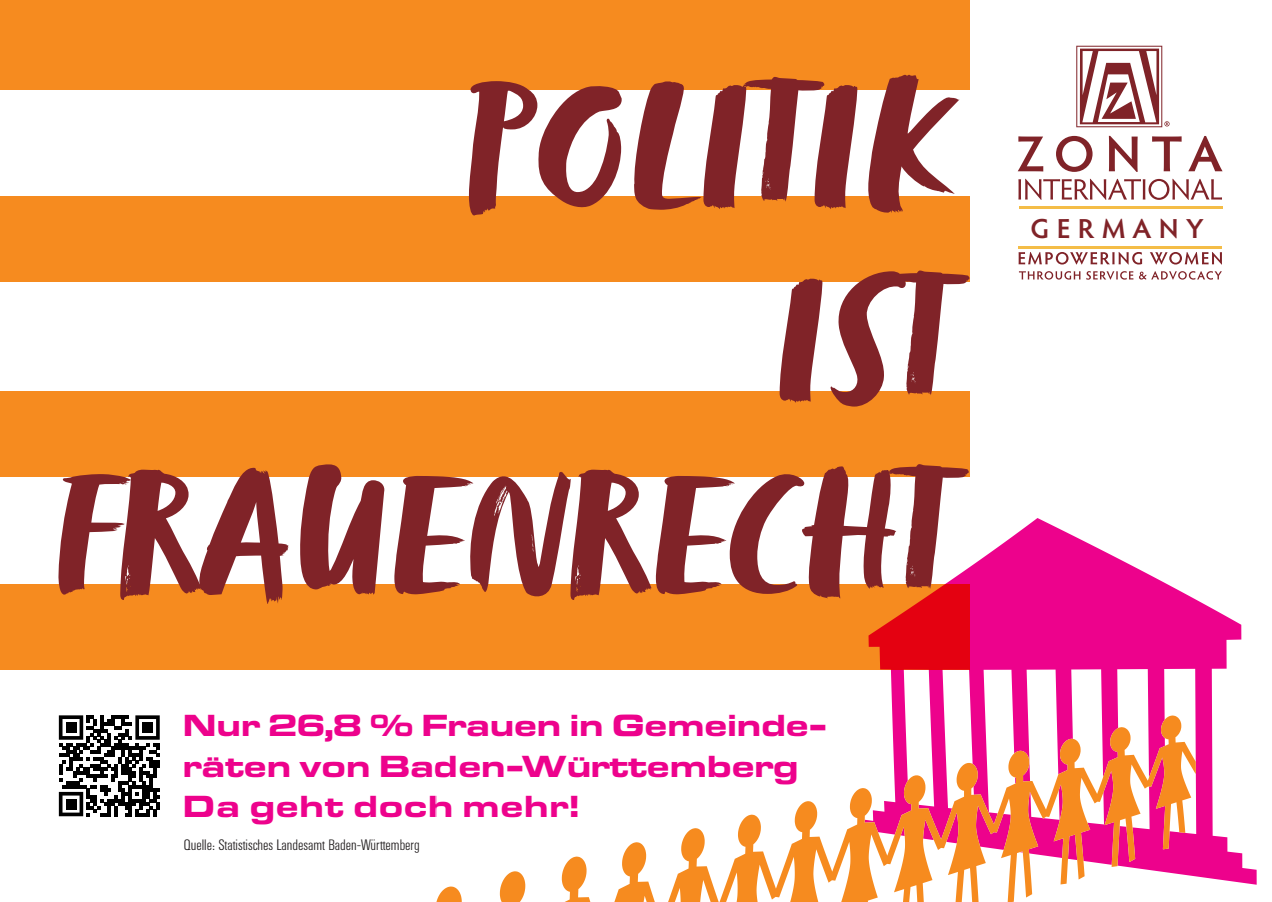
<style>
.page{position:relative;width:1272px;height:902px;background:#fff}
.page>*{position:absolute;margin:0;border:0;box-sizing:border-box;transform-origin:0 0}
.t1{font:180px/193.5px "Zooja Pro";letter-spacing:.04em;color:#802328;text-align:right}
.t2{font:700 expanded 30px/40.5px "Eurostile BQ";letter-spacing:-.025em;color:#ed028c}
.t3{font:600 27.6px "Hypatia Sans Pro";letter-spacing:.26em;color:#802328}
.t4{font:300 15px "Univers Condensed BQ";color:#231f20}
</style>
<div class="page">
<div style="left:0;top:0;width:969px;height:89px;background:#f68b1f"></div>
<div style="left:0;top:197px;width:969px;height:85px;background:#f68b1f"></div>
<div style="left:0;top:391px;width:969px;height:85px;background:#f68b1f"></div>
<div style="left:0;top:584px;width:969px;height:85px;background:#f68b1f"></div>
<svg style="left:59px;top:715px;width:101px;height:101px"></svg>
<div style="left:66px;top:722px;width:10px;height:10px;background:#000"></div>
<div style="left:142px;top:722px;width:11px;height:10px;background:#000"></div>
<div style="left:66px;top:798px;width:10px;height:11px;background:#000"></div>
<svg style="left:864px;top:518px;width:392px;height:366px"></svg>
<svg style="left:614px;top:842px;width:41px;height:59px"></svg>
<svg style="left:668px;top:715px;width:527px;height:186px"></svg>
<svg style="left:500px;top:871px;width:25px;height:30px"></svg>
<svg style="left:561px;top:856px;width:29px;height:45px"></svg>
<svg style="left:436px;top:886px;width:26px;height:15px"></svg>
<svg style="left:1018px;top:136px;width:25px;height:35px"></svg>
<svg style="left:1056px;top:136px;width:36px;height:36px"></svg>
<svg style="left:1108px;top:136px;width:29px;height:36px"></svg>
<svg style="left:1152px;top:136px;width:29px;height:35px"></svg>
<svg style="left:1188px;top:136px;width:34px;height:35px"></svg>
<svg style="left:1018px;top:252px;width:124px;height:12px"></svg>
<svg style="left:1150px;top:252px;width:71px;height:12px"></svg>
<svg style="left:1018px;top:271px;width:62px;height:8px"></svg>
<svg style="left:1086px;top:271px;width:135px;height:9px"></svg>
<svg style="left:1018px;top:179px;width:203px;height:21px"></svg>
<hr style="left:1018px;top:246px;width:203px;height:2px;background:#f4bd47">
<hr style="left:1018px;top:206px;width:204px;height:3px;background:#f4bd47">
<svg style="left:1076px;top:46px;width:93px;height:81px"></svg>
<h1 class="t1" style="left:52px;top:68px;width:897px">POLITIK<br>IST<br>FRAUENRECHT</h1>
<p class="t2" style="left:183px;top:705px;width:645px">Nur 26,8 % Frauen in Gemeinde&shy;räten von Baden-Württemberg<br>Da geht doch mehr!</p>
<p class="t4" style="left:184px;top:836px;width:237px">Quelle: Statistisches Landesamt Baden-Württemberg</p>
<p class="t3" style="left:1030px;top:210px;width:174px">GERMANY</p>
</div>
